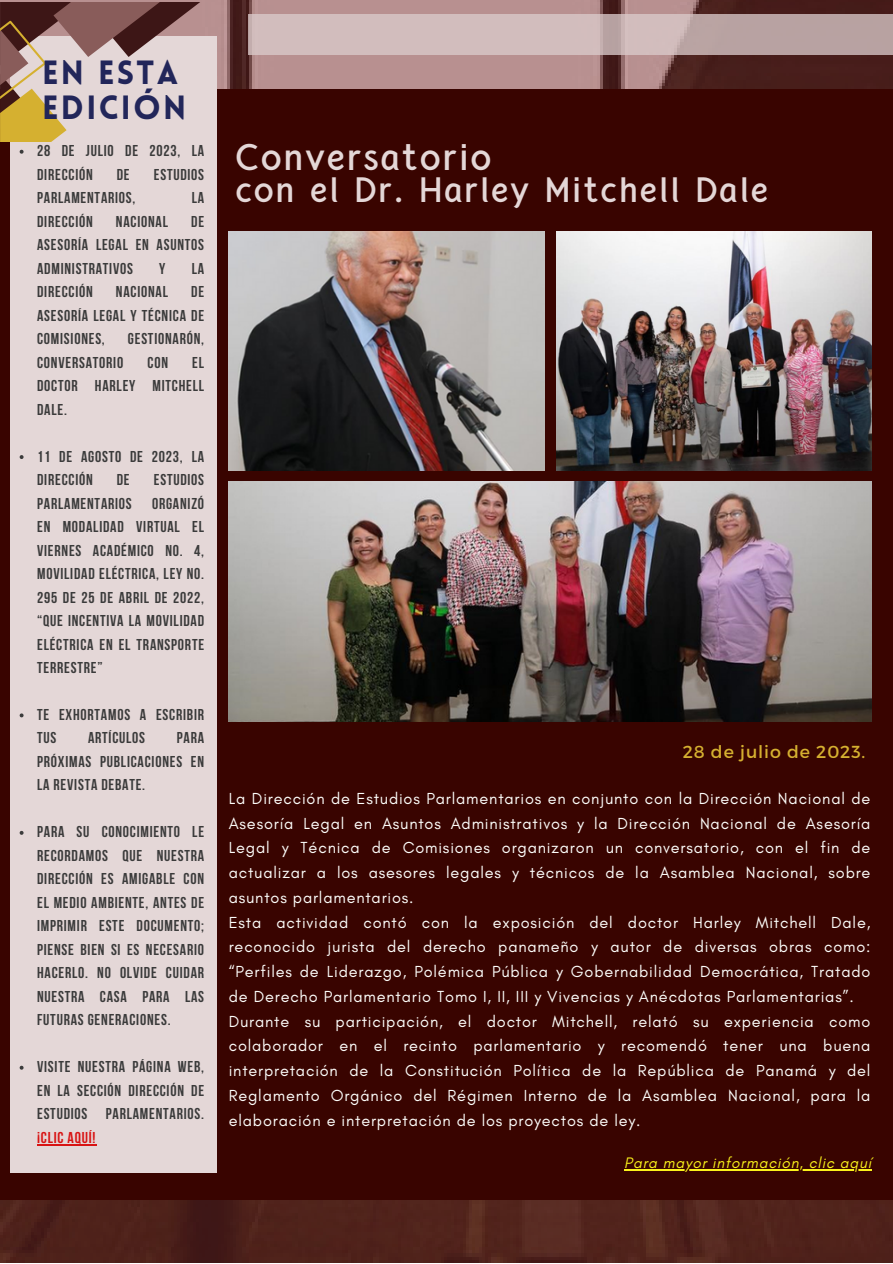
<style>
.page{position:relative;width:893px;height:1264px;background:#fff}
.page>*{position:absolute;margin:0;border:0;box-sizing:border-box;transform-origin:0 0}
.t1{font:900 32.85px/34.8px "Lovelo";letter-spacing:.07em;color:#22265a}
.t2{font:700 32.4px "Crusoe Text";letter-spacing:.05em;color:#e4d7d7}
.t3{font:700 30.9px "Crusoe Text";letter-spacing:.05em;color:#e4d7d7}
.t4{font:17.4px "Montserrat";letter-spacing:.05em;color:#d5b030}
.t5{font:16.35px/24.8px "Glacial Indifference";letter-spacing:.05em;color:#fdfdfa;text-align:justify}
.t6{font:700 15.6px/23.5px "Bebas Neue";letter-spacing:.05em;color:#3b3b3b;text-align:justify}
.t7{font:italic 15.45px "Glacial Indifference";letter-spacing:.05em;color:#faf21b}
.s1{color:#d81414}
</style>
<div class="page">
<img style="left:0;top:0;width:892px;height:1262px">
<div style="left:0;top:89px;width:892px;height:1110px;background:#390400"></div>
<img style="left:229px;top:231px;width:315px;height:239px">
<img style="left:556px;top:231px;width:314px;height:239px">
<img style="left:229px;top:482px;width:641px;height:239px">
<div style="left:11px;top:36px;width:205px;height:1136px;background:#e4d7d7"></div>
<svg style="left:0;top:3px;width:200px;height:138px"></svg>
<svg style="left:248px;top:15px;width:644px;height:40px;background:#c8b3b3"></svg>
<svg style="left:20px;top:150px;width:4px;height:4px"></svg>
<svg style="left:20px;top:455px;width:4px;height:4px"></svg>
<svg style="left:20px;top:713px;width:4px;height:4px"></svg>
<svg style="left:20px;top:830px;width:4px;height:4px"></svg>
<svg style="left:20px;top:1065px;width:4px;height:4px"></svg>
<hr style="left:37px;top:1143px;width:59px;height:2px;background:#d81414">
<hr style="left:624px;top:1168px;width:248px;height:2px;background:#faf21b">
<p class="t1" style="left:42px;top:58px;width:146px">EN ESTA<br>EDICIÓN</p>
<p class="t6" style="left:37px;top:141px;width:168px">28 DE JULIO DE 2023, LA<br>DIRECCIÓN</p>
<p class="t6" style="left:117px;top:164px;width:14px">DE</p>
<p class="t6" style="left:154px;top:164px;width:52px">ESTUDIOS</p>
<p class="t6" style="left:37px;top:187px;width:100px">PARLAMENTARIOS,</p>
<p class="t6" style="left:192px;top:187px;width:14px">LA</p>
<p class="t6" style="left:37px;top:211px;width:57px">DIRECCIÓN</p>
<p class="t6" style="left:116px;top:211px;width:54px">NACIONAL</p>
<p class="t6" style="left:37px;top:211px;width:168px;text-indent:154px">DE ASESORÍA LEGAL EN ASUNTOS ADMINISTRATIVOS</p>
<p class="t6" style="left:159px;top:258px;width:8px">Y</p>
<p class="t6" style="left:192px;top:258px;width:14px">LA</p>
<p class="t6" style="left:37px;top:281px;width:57px">DIRECCIÓN</p>
<p class="t6" style="left:116px;top:281px;width:54px">NACIONAL</p>
<p class="t6" style="left:37px;top:281px;width:168px;text-indent:154px">DE ASESORÍA LEGAL Y TÉCNICA DE COMISIONES,</p>
<p class="t6" style="left:128px;top:328px;width:78px">GESTIONARÓN,</p>
<p class="t6" style="left:37px;top:352px;width:88px">CONVERSATORIO</p>
<p class="t6" style="left:147px;top:352px;width:22px">CON</p>
<p class="t6" style="left:37px;top:352px;width:168px;text-indent:155px">EL DOCTOR HARLEY MITCHELL DALE.</p>
<p class="t6" style="left:37px;top:446px;width:168px">11 DE AGOSTO DE 2023, LA<br>DIRECCIÓN</p>
<p class="t6" style="left:117px;top:469px;width:14px">DE</p>
<p class="t6" style="left:154px;top:469px;width:52px">ESTUDIOS</p>
<p class="t6" style="left:37px;top:493px;width:96px">PARLAMENTARIOS</p>
<p class="t6" style="left:37px;top:493px;width:168px;text-indent:115px">ORGANIZÓ EN MODALIDAD VIRTUAL EL VIERNES ACADÉMICO NO. 4, MOVILIDAD ELÉCTRICA, LEY NO.<br>295 DE 25 DE ABRIL DE 2022, “QUE INCENTIVA LA MOVILIDAD ELÉCTRICA EN EL TRANSPORTE TERRESTRE”</p>
<p class="t6" style="left:37px;top:704px;width:168px">TE EXHORTAMOS A ESCRIBIR<br>TUS</p>
<p class="t6" style="left:88px;top:727px;width:59px">ARTÍCULOS</p>
<p class="t6" style="left:37px;top:727px;width:168px;text-indent:140px">PARA PRÓXIMAS PUBLICACIONES EN LA REVISTA DEBATE.</p>
<p class="t6" style="left:37px;top:821px;width:168px">PARA SU CONOCIMIENTO LE RECORDAMOS QUE NUESTRA DIRECCIÓN ES AMIGABLE CON EL MEDIO AMBIENTE, ANTES DE IMPRIMIR ESTE DOCUMENTO; PIENSE BIEN SI ES NECESARIO HACERLO. NO OLVIDE CUIDAR NUESTRA CASA PARA LAS FUTURAS GENERACIONES.</p>
<p class="t6" style="left:37px;top:1056px;width:168px">VISITE NUESTRA PÁGINA WEB, EN LA SECCIÓN DIRECCIÓN DE ESTUDIOS PARLAMENTARIOS. <span class="s1">¡CLIC AQUÍ!</span></p>
<p class="t2" style="left:235px;top:135px;width:258px">Conversatorio</p>
<p class="t3" style="left:235px;top:170px;width:534px">con el Dr. Harley Mitchell Dale</p>
<p class="t4" style="left:682px;top:740px;width:184px">28 de julio de 2023.</p>
<p class="t5" style="left:229px;top:785px;width:643px">La Dirección de Estudios Parlamentarios en conjunto con la Dirección Nacional de Asesoría Legal en Asuntos Administrativos y la Dirección Nacional de Asesoría Legal y Técnica de Comisiones organizaron un conversatorio, con el fin de actualizar a los asesores legales y técnicos de la Asamblea Nacional, sobre asuntos parlamentarios.</p>
<p class="t5" style="left:229px;top:909px;width:643px">Esta actividad contó con la exposición del doctor Harley Mitchell Dale, reconocido jurista del derecho panameño y autor de diversas obras como: “Perfiles de Liderazgo, Polémica Pública y Gobernabilidad Democrática, Tratado de Derecho Parlamentario Tomo I, II, III y Vivencias y Anécdotas Parlamentarias”.</p>
<p class="t5" style="left:229px;top:1008px;width:643px">Durante su participación, el doctor Mitchell, relató su experiencia como colaborador en el recinto parlamentario y recomendó tener una buena interpretación de la Constitución Política de la República de Panamá y del Reglamento Orgánico del Régimen Interno de la Asamblea Nacional, para la elaboración e interpretación de los proyectos de ley.</p>
<p class="t7" style="left:624px;top:1153px;width:248px">Para mayor información, clic aquí</p>
</div>
